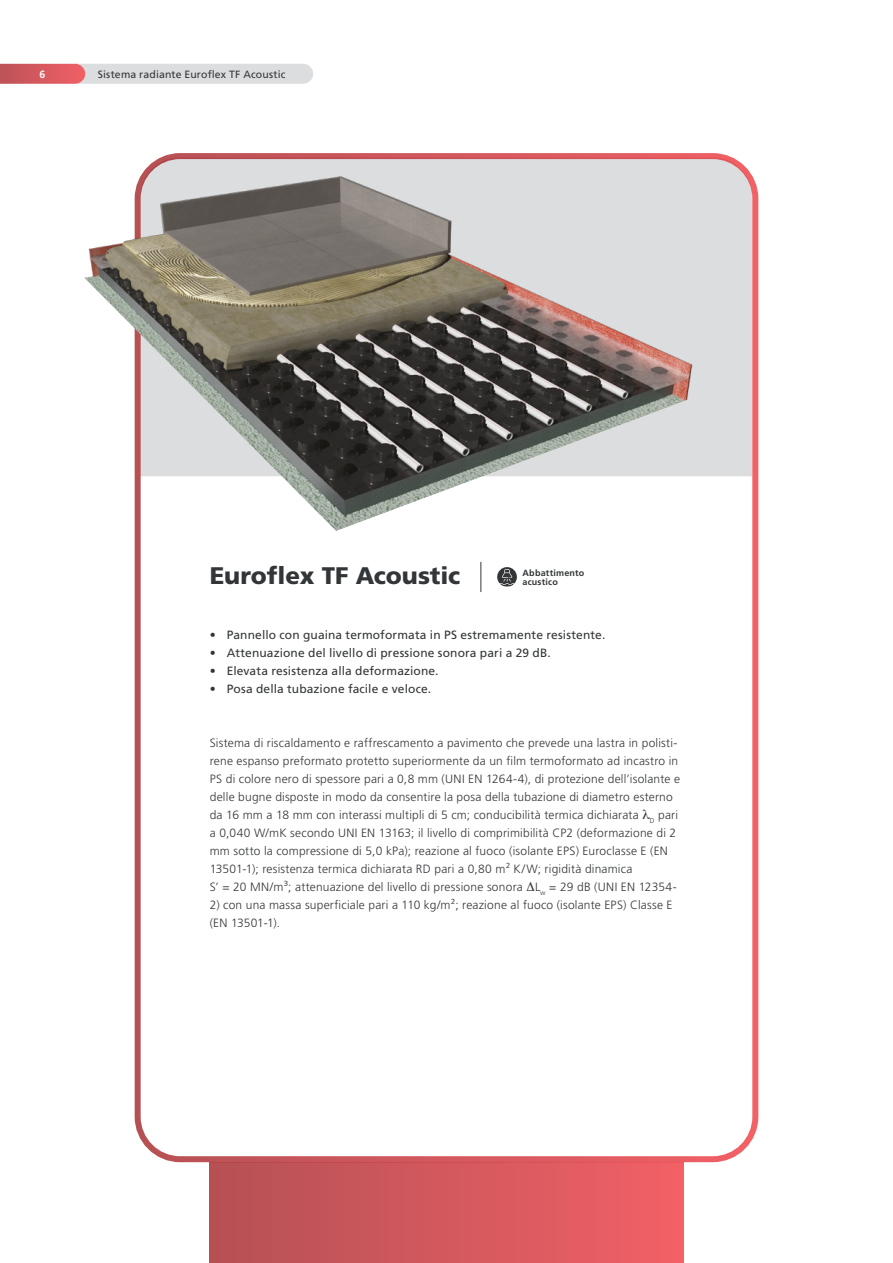
<style>
.page{position:relative;width:893px;height:1263px;background:#fff}
.page>*{position:absolute;margin:0;border:0;box-sizing:border-box;transform-origin:0 0}
.t1{font:900 24px "Frutiger LT Pro";letter-spacing:-.005em;color:#333638}
.t2{font:300 12px/18px "Frutiger LT Pro";letter-spacing:.015em;color:#333638}
.t3{font:12px "Frutiger LT Pro";letter-spacing:.01em;color:#333638}
.t4{font:10.5px "Frutiger LT Pro";letter-spacing:.015em;color:#333638}
.t5{font:10.5px "Frutiger LT Pro";letter-spacing:.015em;color:#57585a}
.t6{font:700 10.5px "Frutiger LT Pro";color:#fff}
.t7{font:700 9px/9px "Frutiger LT Pro";letter-spacing:.025em;color:#333638}
</style>
<div class="page">
<div style="left:210px;top:1162px;width:473px;height:101px;background:linear-gradient(to right,#b55055,#f16166)"></div>
<div style="left:152px;top:160px;width:599px;height:316px;background:#dcdddf"></div>
<div style="left:135px;top:153px;width:623px;height:1009px;border:6px solid #fff;border-radius:43px"></div>
<img style="left:84px;top:163px;width:628px;height:368px">
<hr style="left:480px;top:562px;width:1px;height:30px;background:#333638">
<svg style="left:497px;top:567px;width:20px;height:20px"></svg>
<svg style="left:498px;top:569px;width:18px;height:18px"></svg>
<svg style="left:0;top:64px;width:313px;height:20px;background:#dabbbd"></svg>
<p class="t6" style="left:40px;top:68px;width:7px">6</p>
<p class="t4" style="left:98px;top:68px;width:189px">Sistema radiante Euroflex TF Acoustic</p>
<p class="t5" style="left:100px;top:68px;width:81px">Sistema Ecoplus</p>
<h1 class="t1" style="left:210px;top:561px;width:252px">Euroflex TF Acoustic</h1>
<p class="t7" style="left:522px;top:568px;width:63px">Abbattimento acustico</p>
<p class="t3" style="left:210px;top:628px;width:397px">• Pannello con guaina termoformata in PS estremamente resistente.</p>
<p class="t3" style="left:210px;top:646px;width:343px">• Attenuazione del livello di pressione sonora pari a 29 dB.</p>
<p class="t3" style="left:210px;top:664px;width:230px">• Elevata resistenza alla deformazione.</p>
<p class="t3" style="left:210px;top:682px;width:223px">• Posa della tubazione facile e veloce.</p>
<p class="t2" style="left:210px;top:734px;width:472px">Sistema di riscaldamento e raffrescamento a pavimento che prevede una lastra in polisti&shy;rene espanso preformato protetto superiormente da un film termoformato ad incastro in PS di colore nero di spessore pari a 0,8 mm (UNI EN 1264-4), di protezione dell’isolante e delle bugne disposte in modo da consentire la posa della tubazione di diametro esterno da 16 mm a 18 mm con interassi multipli di 5 cm; conducibilità termica dichiarata <sub>D</sub> pari a 0,040 W/mK secondo UNI EN 13163; il livello di comprimibilità CP2 (deformazione di 2 mm sotto la compressione di 5,0 kPa); reazione al fuoco (isolante EPS) Euroclasse E (EN 13501-1); resistenza termica dichiarata RD pari a 0,80 m² K/W; rigidità dinamica<br>S’ = 20 MN/m³; attenuazione del livello di pressione sonora L<sub>w</sub> = 29 dB (UNI EN 12354-</p>
<p class="t2" style="left:210px;top:896px;width:464px">2) con una massa superficiale pari a 110 kg/m²; reazione al fuoco (isolante EPS) Classe E (EN 13501-1).</p>
</div>
